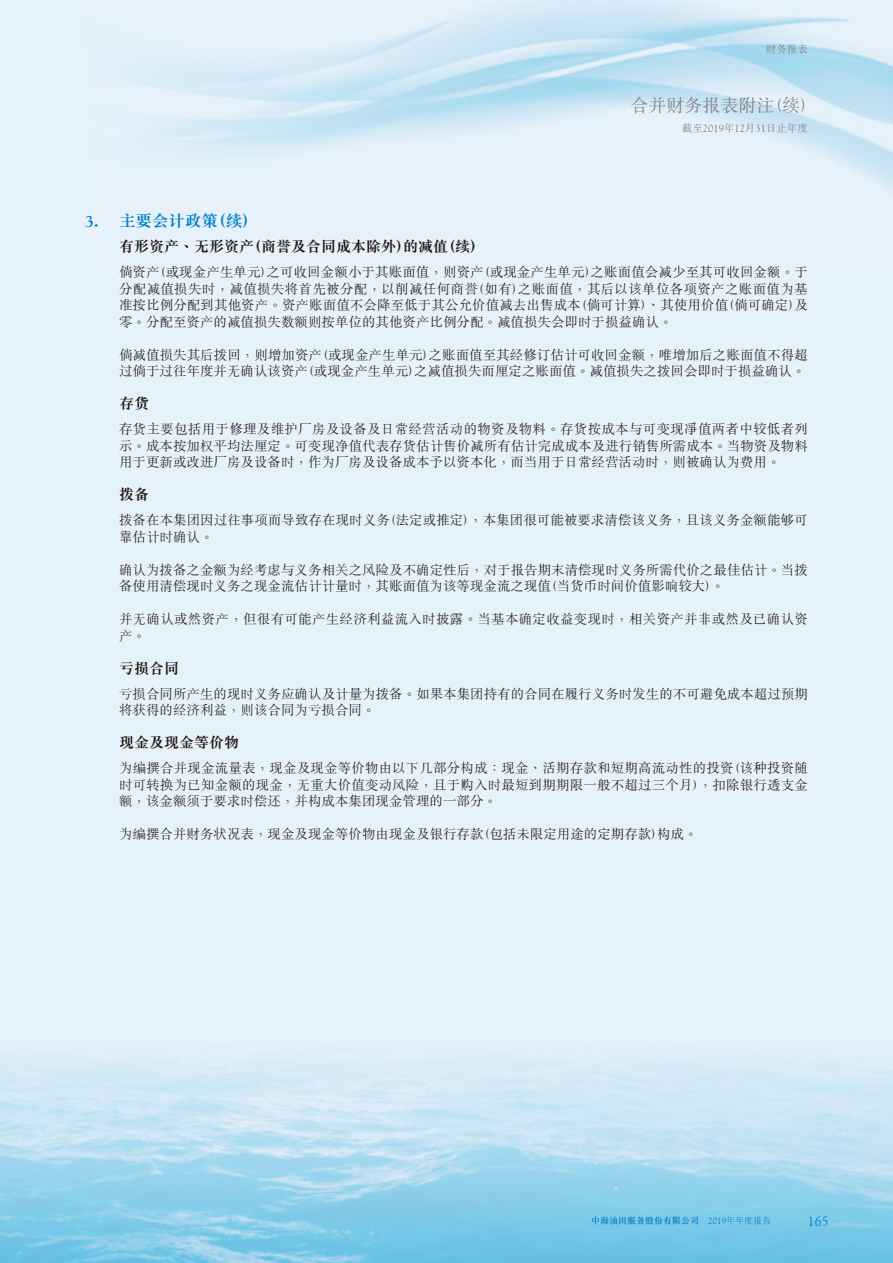
<style>
.page{position:relative;width:893px;height:1263px;background:#fff}
.page>*{position:absolute;margin:0;border:0;box-sizing:border-box;transform-origin:0 0}
.t1{font:300 18px "M Sung HKS";color:#7e7e7e}
.t2{font:700 16.5px "M Sung HKS";color:#0083ca}
.t3{font:700 15px "M Sung HKS";color:#231916}
.t4{font:300 13.5px/16.5px "M Sung HKS";color:#231916}
.t5{font:300 13.5px/16.5px "M Sung HKS";letter-spacing:.02em;color:#231916}
.t6{font:13.5px "Goudy Std";color:#0083ca}
.t7{font:300 10.5px "M Sung HKS";color:#7e7e7e}
.t8{font:700 9px "M Sung HKS";color:#0083ca}
.s1{font-family:"Goudy Std";font-weight:400}
.s2{font-family:"Goudy Std"}
.s3{font-weight:300}
</style>
<div class="page">
<img style="left:0;top:196px;width:893px;height:1067px">
<p class="t7" style="left:766px;top:42px;width:43px">財務報表</p>
<h1 class="t1" style="left:631px;top:93px;width:188px">合並財務報表附註（續）</h1>
<p class="t7" style="left:682px;top:121px;width:127px">截至<span class="s1">2019</span>年<span class="s1">12</span>月<span class="s1">31</span>日止年度</p>
<p class="t2" style="left:85px;top:210px;width:174px"><span class="s2">3.</span> 主要會計政策（續）</p>
<p class="t3" style="left:119px;top:236px;width:366px">有形資產、無形資產（商譽及合同成本除外）的减值（續）</p>
<p class="t4" style="left:119px;top:264px;width:690px;text-align:justify">倘資產（或現金產生單元）之可收回金額小於其賬面值，則資產（或現金產生單元）之賬面值會減少至其可收回金額。於分配減值損失時，減值損失將首先被分配，以削減任何商譽（如有）之賬面值，其後以該單位各項資產之賬面值為基準按比例分配到其他資產。資產賬面值不會降至低於其公允價值減去出售成本（倘可計算）、其使用價值（倘可確定）及零。分配至資產的減值損失數額則按單位的其他資產比例分配。減值損失會即時於損益確認。</p>
<p class="t4" style="left:119px;top:346px;width:690px">倘減值損失其後撥回，則增加資產（或現金產生單元）之賬面值至其經修訂估計可收回金額，唯增加後之賬面值不得超過倘於過往年度並無確認該資產（或現金產生單元）之減值損失而釐定之賬面值。減值損失之撥回會即時於損益確認。</p>
<p class="t3" style="left:119px;top:393px;width:31px">存貨</p>
<p class="t4" style="left:119px;top:421px;width:690px;text-align:justify">存貨主要包括用於修理及維護廠房及設備及日常經營活動的物資及物料。存貨按成本與可變現凈值兩者中較低者列示。成本按加權平均法釐定。可變現淨值代表存貨估計售價減所有估計完成成本及進行銷售所需成本。當物資及物料用於更新或改進廠房及設備時，作為廠房及設備成本予以資本化，而當用於日常經營活動時，則被確認為費用。</p>
<p class="t3" style="left:119px;top:484px;width:31px">撥備</p>
<p class="t4" style="left:119px;top:512px;width:690px">撥備在本集團因過往事項而導致存在現時義務（法定或推定），本集團很可能被要求清償該義務，且該義務金額能夠可靠估計時確認。</p>
<p class="t4" style="left:119px;top:561px;width:690px">確認為撥備之金額為經考慮與義務相關之風險及不確定性後，對於報告期末清償現時義務所需代價之最佳估計。當撥備使用清償現時義務之現金流估計計量時，其賬面值為該等現金流之現值（當貨幣時間價值影響較大）。</p>
<p class="t5" style="left:119px;top:611px;width:690px">並無確認或然資產，但很有可能產生經濟利益流入時披露。當基本確定收益變現時，相關資產並非或然及已確認資產。</p>
<p class="t3" style="left:119px;top:658px;width:61px">虧損合同</p>
<p class="t4" style="left:119px;top:685px;width:690px">虧損合同所產生的現時義務應確認及計量為撥備。如果本集團持有的合同在履行義務時發生的不可避免成本超過預期將獲得的經濟利益，則該合同為虧損合同。</p>
<p class="t3" style="left:119px;top:732px;width:121px">現金及現金等價物</p>
<p class="t4" style="left:119px;top:760px;width:690px;text-align:justify">為編撰合併現金流量表，現金及現金等價物由以下幾部分構成：現金、活期存款和短期高流動性的投資（該種投資隨時可轉換為已知金額的現金，無重大價值變動風險，且於購入時最短到期期限一般不超過三個月），扣除銀行透支金額，該金額須於要求時償還，並構成本集團現金管理的一部分。</p>
<p class="t4" style="left:119px;top:826px;width:580px">為編撰合併財務狀況表，現金及現金等價物由現金及銀行存款（包括未限定用途的定期存款）構成。</p>
<p class="t8" style="left:591px;top:1215px;width:181px">中海油田服務股份有限公司 <span class="s1">2019</span><span class="s3">年年度報告</span></p>
<p class="t6" style="left:808px;top:1213px;width:22px">165</p>
</div>
